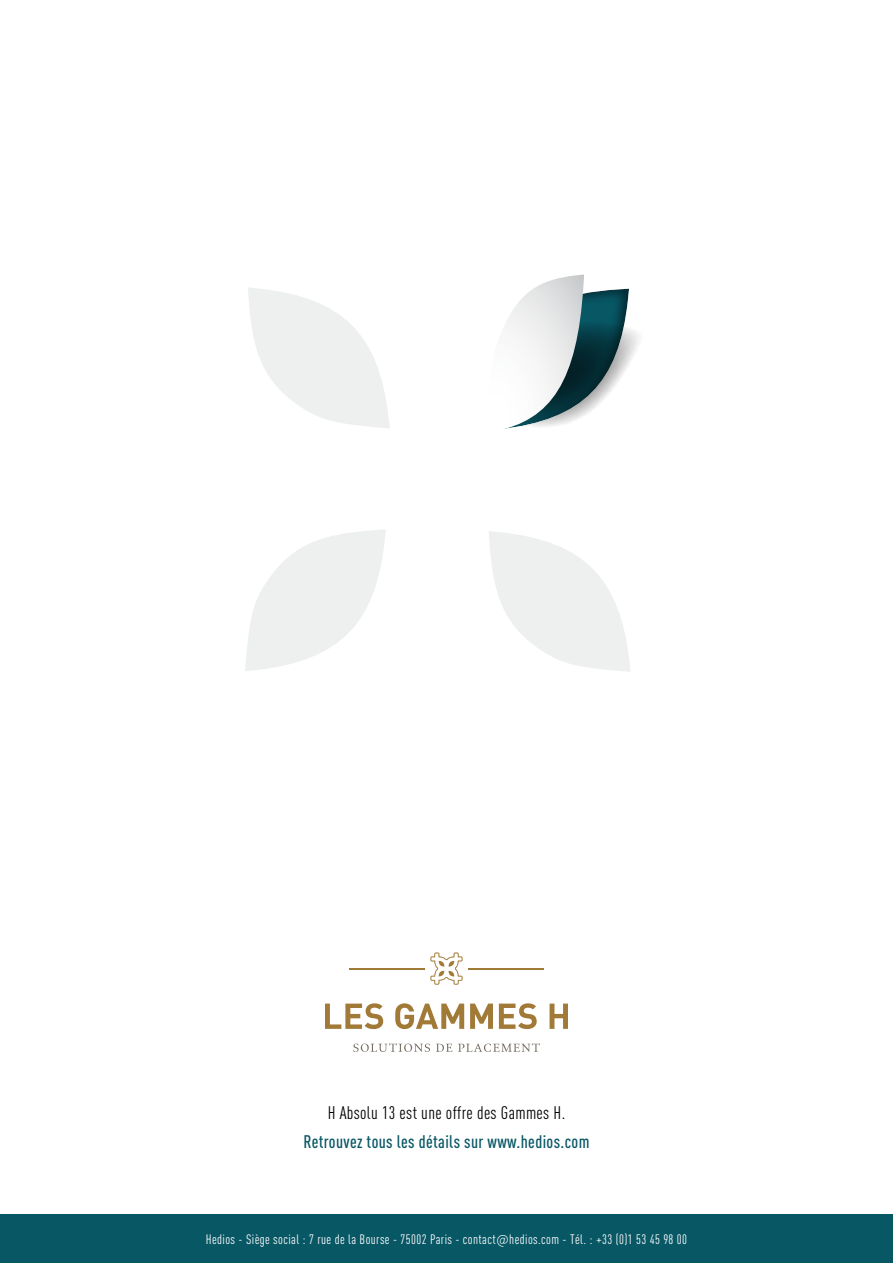
<style>
.page{position:relative;width:893px;height:1263px;background:#fff}
.page>*{position:absolute;margin:0;border:0;box-sizing:border-box;transform-origin:0 0}
.t1{font:500 18px "DIN Cond";letter-spacing:.02em;color:#085765}
.t2{font:18px "DIN Cond";letter-spacing:.02em;color:#000}
.t3{font:13.5px "DIN Cond";letter-spacing:.03em;color:#fff}
.s1{font-family:"DIN Pro";font-weight:300}
</style>
<div class="page">
<div style="left:0;top:1215px;width:893px;height:48px;background:#085765"></div>
<svg style="left:325px;top:1003px;width:58px;height:26px"></svg>
<svg style="left:395px;top:1003px;width:69px;height:26px"></svg>
<svg style="left:470px;top:1003px;width:23px;height:26px"></svg>
<svg style="left:499px;top:1003px;width:38px;height:26px"></svg>
<svg style="left:550px;top:1003px;width:18px;height:26px"></svg>
<svg style="left:353px;top:1043px;width:77px;height:9px"></svg>
<svg style="left:436px;top:1044px;width:16px;height:8px"></svg>
<svg style="left:458px;top:1043px;width:82px;height:9px"></svg>
<hr style="left:468px;top:968px;width:75px;height:1px;background:#a27a37">
<hr style="left:349px;top:968px;width:76px;height:1px;background:#a27a37">
<svg style="left:430px;top:952px;width:33px;height:33px"></svg>
<svg style="left:245px;top:530px;width:141px;height:141px"></svg>
<svg style="left:248px;top:288px;width:142px;height:140px"></svg>
<svg style="left:489px;top:531px;width:141px;height:141px"></svg>
<svg style="left:504px;top:274px;width:136px;height:155px"></svg>
<h1 class="t2" style="left:328px;top:1102px;width:239px">H Absolu 13 est une offre des Gammes H.</h1>
<h1 class="t1" style="left:303px;top:1131px;width:288px">Retrouvez tous les détails sur www.hedios.com</h1>
<p class="t3" style="left:206px;top:1231px;width:483px">Hedios - Siège social : 7 rue de la Bourse - 75002 Paris - contact<span class="s1">@</span>hedios.com - Tél. : +33 (0)1 53 45 98 00</p>
</div>
